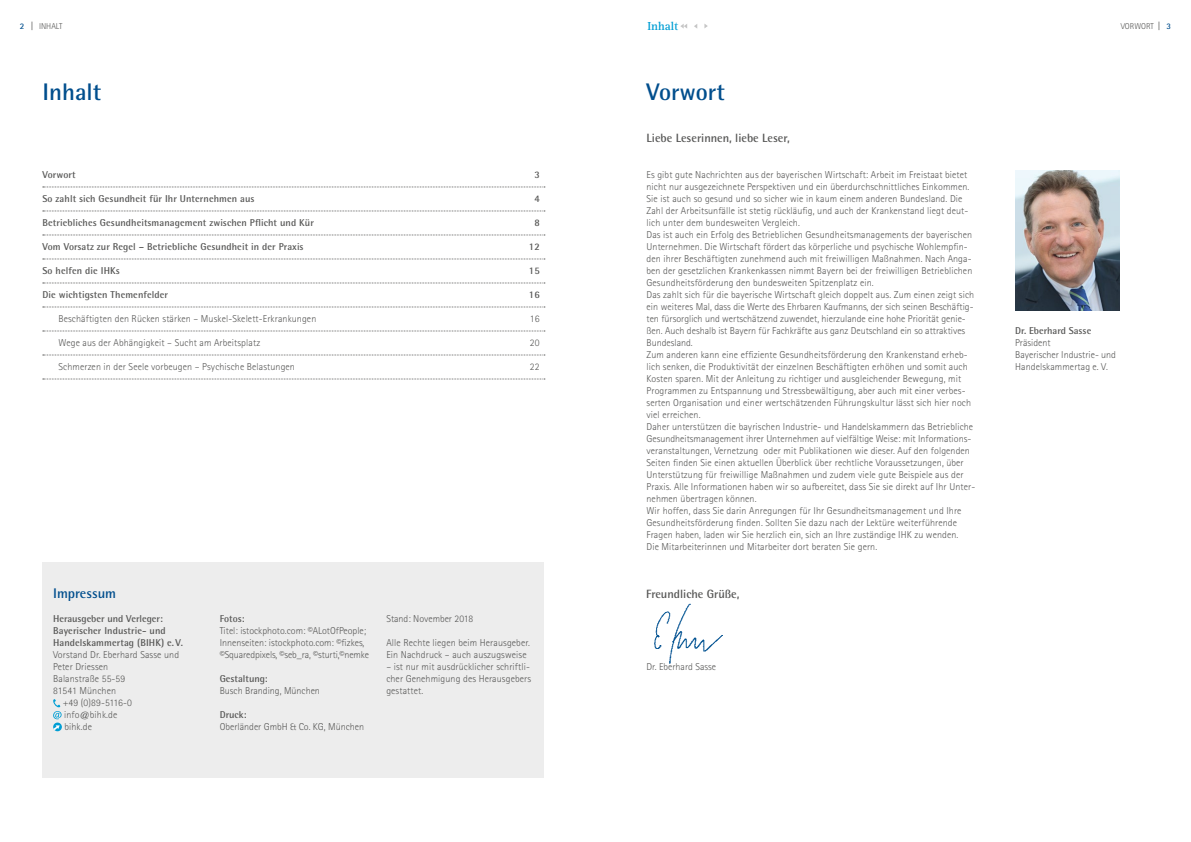
<style>
.page{position:relative;width:1191px;height:842px;background:#fff}
.page>*{position:absolute;margin:0;border:0;box-sizing:border-box;transform-origin:0 0}
.t1{font:700 24px "Agfa Rotis Semisans";color:#004e8d}
.t2{font:700 14px "Agfa Rotis Semisans";color:#004e8d}
.t3{font:700 12px "Agfa Rotis Semisans";color:#575756}
.t4{font:700 12px "Agfa Rotis Serif";color:#009ed4}
.t5{font:300 10px/12px "AT Rotis Sans Serif";letter-spacing:.01em;color:#575756}
.t6{font:700 10px/12px "Agfa Rotis Semisans";letter-spacing:.01em;color:#575756}
.t7{font:300 8.5px "AT Rotis Sans Serif";color:#575756}
.t8{font:700 8.5px "AT Rotis Sans Serif";color:#004e8d}
.s1{font-family:"Frutiger";font-weight:400;font-stretch:condensed}
</style>
<div class="page">
<img style="left:1015px;top:171px;width:104px;height:139px">
<img style="left:654px;top:603px;width:69px;height:61px">
<div style="left:43px;top:562px;width:501px;height:216px;background:#ededed"></div>
<svg style="left:43px;top:187px;width:502px;height:1px"></svg>
<svg style="left:43px;top:211px;width:502px;height:1px"></svg>
<svg style="left:43px;top:235px;width:502px;height:1px"></svg>
<svg style="left:43px;top:259px;width:502px;height:1px"></svg>
<svg style="left:43px;top:283px;width:502px;height:1px"></svg>
<svg style="left:43px;top:307px;width:502px;height:1px"></svg>
<svg style="left:43px;top:331px;width:502px;height:1px"></svg>
<svg style="left:43px;top:355px;width:502px;height:1px"></svg>
<svg style="left:43px;top:379px;width:502px;height:1px"></svg>
<svg style="left:53px;top:699px;width:9px;height:20px"></svg>
<svg style="left:53px;top:722px;width:9px;height:9px"></svg>
<svg style="left:54px;top:725px;width:6px;height:5px"></svg>
<svg style="left:680px;top:24px;width:7px;height:5px"></svg>
<svg style="left:704px;top:24px;width:4px;height:4px"></svg>
<p class="t4" style="left:647px;top:19px;width:32px">Inhalt</p>
<p class="t7" style="left:31px;top:21px;width:33px"><span class="s1">|</span> INHALT</p>
<p class="t7" style="left:1120px;top:21px;width:41px">VORWORT <span class="s1">|</span></p>
<p class="t8" style="left:20px;top:21px;width:6px">2</p>
<p class="t8" style="left:1166px;top:21px;width:6px">3</p>
<h1 class="t1" style="left:43px;top:77px;width:60px">Inhalt</h1>
<p class="t6" style="left:43px;top:169px;width:35px">Vorwort</p>
<p class="t6" style="left:534px;top:169px;width:7px">3</p>
<p class="t6" style="left:43px;top:193px;width:213px">So zahlt sich Gesundheit für Ihr Unternehmen aus</p>
<p class="t6" style="left:534px;top:193px;width:7px">4</p>
<p class="t6" style="left:43px;top:217px;width:273px">Betriebliches Gesundheitsmanagement zwischen Pflicht und Kür</p>
<p class="t6" style="left:534px;top:217px;width:7px">8</p>
<p class="t6" style="left:43px;top:241px;width:262px">Vom Vorsatz zur Regel – Betriebliche Gesundheit in der Praxis</p>
<p class="t6" style="left:529px;top:241px;width:12px">12</p>
<p class="t6" style="left:43px;top:265px;width:79px">So helfen die IHKs</p>
<p class="t6" style="left:529px;top:265px;width:12px">15</p>
<p class="t6" style="left:43px;top:289px;width:127px">Die wichtigsten Themenfelder</p>
<p class="t6" style="left:529px;top:289px;width:12px">16</p>
<p class="t5" style="left:59px;top:313px;width:259px">Beschäftigten den Rücken stärken – Muskel-Skelett-Erkrankungen</p>
<p class="t5" style="left:530px;top:313px;width:11px">16</p>
<p class="t5" style="left:59px;top:337px;width:203px">Wege aus der Abhängigkeit – Sucht am Arbeitsplatz</p>
<p class="t5" style="left:530px;top:337px;width:11px">20</p>
<p class="t5" style="left:59px;top:361px;width:238px">Schmerzen in der Seele vorbeugen – Psychische Belastungen</p>
<p class="t5" style="left:530px;top:361px;width:11px">22</p>
<h2 class="t2" style="left:53px;top:585px;width:64px">Impressum</h2>
<p class="t6" style="left:53px;top:613px;width:131px">Herausgeber und Verleger:<br>Bayerischer Industrie- und<br>Handelskammertag (BIHK) e. V.</p>
<p class="t5" style="left:53px;top:649px;width:127px">Vorstand Dr. Eberhard Sasse und</p>
<p class="t5" style="left:53px;top:661px;width:56px">Peter Driessen</p>
<p class="t5" style="left:53px;top:673px;width:74px">Balanstraße 55-59</p>
<p class="t5" style="left:53px;top:685px;width:64px">81541 München</p>
<p class="t5" style="left:63px;top:697px;width:71px">+49 (0)89-5116-0</p>
<p class="t5" style="left:64px;top:709px;width:55px">info@bihk.de</p>
<p class="t5" style="left:64px;top:721px;width:29px">bihk.de</p>
<p class="t6" style="left:220px;top:613px;width:26px">Fotos:</p>
<p class="t5" style="left:220px;top:625px;width:151px">Titel: istockphoto.com: ©ALotOfPeople;<br>Innenseiten: istockphoto.com: ©fizkes, ©Squaredpixels, ©seb_ra, ©sturti,©nemke</p>
<p class="t6" style="left:220px;top:673px;width:49px">Gestaltung:</p>
<p class="t5" style="left:220px;top:685px;width:102px">Busch Branding, München</p>
<p class="t6" style="left:220px;top:709px;width:28px">Druck:</p>
<p class="t5" style="left:220px;top:721px;width:146px">Oberländer GmbH &amp; Co. KG, München</p>
<p class="t5" style="left:386px;top:613px;width:89px">Stand: November 2018</p>
<p class="t5" style="left:386px;top:637px;width:145px">Alle Rechte liegen beim Herausgeber.<br>Ein Nachdruck – auch auszugsweise</p>
<p class="t5" style="left:386px;top:661px;width:146px;text-align:justify">– ist nur mit ausdrücklicher schriftli&shy;cher Genehmigung des Herausgebers gestattet.</p>
<h1 class="t1" style="left:646px;top:77px;width:80px">Vorwort</h1>
<p class="t3" style="left:646px;top:131px;width:145px">Liebe Leserinnen, liebe Leser,</p>
<p class="t5" style="left:646px;top:169px;width:330px">Es gibt gute Nachrichten aus der bayerischen Wirtschaft: Arbeit im Freistaat bietet nicht nur ausgezeichnete Perspektiven und ein überdurchschnittliches Einkommen.<br>Sie ist auch so gesund und so sicher wie in kaum einem anderen Bundesland. Die Zahl der Arbeitsunfälle ist stetig rückläufig, und auch der Krankenstand liegt deut&shy;lich unter dem bundesweiten Vergleich.<br>Das ist auch ein Erfolg des Betrieblichen Gesundheitsmanagements der bayerischen Unternehmen. Die Wirtschaft fördert das körperliche und psychische Wohlempfin&shy;den ihrer Beschäftigten zunehmend auch mit freiwilligen Maßnahmen. Nach Anga&shy;ben der gesetzlichen Krankenkassen nimmt Bayern bei der freiwilligen Betrieblichen Gesundheitsförderung den bundesweiten Spitzenplatz ein.<br>Das zahlt sich für die bayerische Wirtschaft gleich doppelt aus. Zum einen zeigt sich ein weiteres Mal, dass die Werte des Ehrbaren Kaufmanns, der sich seinen Beschäftig&shy;ten fürsorglich und wertschätzend zuwendet, hierzulande eine hohe Priorität genie&shy;ßen. Auch deshalb ist Bayern für Fachkräfte aus ganz Deutschland ein so attraktives Bundesland.<br>Zum anderen kann eine effiziente Gesundheitsförderung den Krankenstand erheb&shy;lich senken, die Produktivität der einzelnen Beschäftigten erhöhen und somit auch Kosten sparen. Mit der Anleitung zu richtiger und ausgleichender Bewegung, mit Programmen zu Entspannung und Stressbewältigung, aber auch mit einer verbes&shy;serten Organisation und einer wertschätzenden Führungskultur lässt sich hier noch viel erreichen.<br>Daher unterstützen die bayrischen Industrie- und Handelskammern das Betriebliche Gesundheitsmanagement ihrer Unternehmen auf vielfältige Weise: mit Informations&shy;veranstaltungen, Vernetzung oder mit Publikationen wie dieser. Auf den folgenden Seiten finden Sie einen aktuellen Überblick über rechtliche Voraussetzungen, über Unterstützung für freiwillige Maßnahmen und zudem viele gute Beispiele aus der Praxis. Alle Informationen haben wir so aufbereitet, dass Sie sie direkt auf Ihr Unter&shy;nehmen übertragen können.<br>Wir hoffen, dass Sie darin Anregungen für Ihr Gesundheitsmanagement und Ihre Gesundheitsförderung finden. Sollten Sie dazu nach der Lektüre weiterführende Fragen haben, laden wir Sie herzlich ein, sich an Ihre zuständige IHK zu wenden.<br>Die Mitarbeiterinnen und Mitarbeiter dort beraten Sie gern.</p>
<p class="t3" style="left:646px;top:587px;width:95px">Freundliche Grüße,</p>
<p class="t5" style="left:646px;top:661px;width:71px">Dr. Eberhard Sasse</p>
<p class="t6" style="left:1015px;top:325px;width:78px">Dr. Eberhard Sasse</p>
<p class="t5" style="left:1015px;top:337px;width:102px">Präsident<br>Bayerischer Industrie- und<br>Handelskammertag e. V.</p>
</div>
